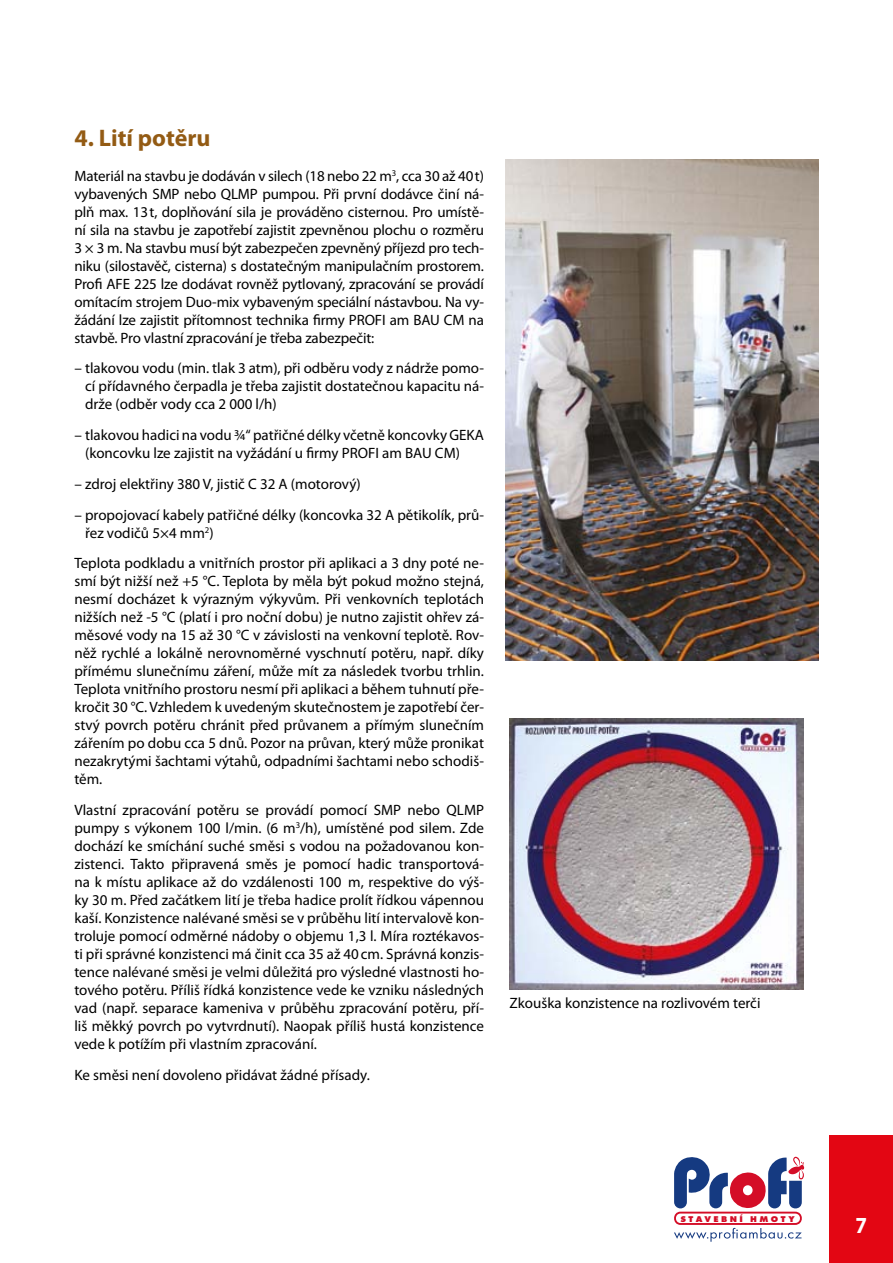
<style>
.page{position:relative;width:893px;height:1263px;background:#fff}
.page>*{position:absolute;margin:0;border:0;box-sizing:border-box;transform-origin:0 0}
._2_nadpis_odstavce{font:700 24px "Myriad Pro";color:#935b14}
.t1{font:700 23.1px "Myriad Pro";color:#fff;scale:.91 1}
._4_text{font:15px/18px "Myriad Pro";color:#000;text-align:justify}
.t2{font:800 8.7px "Futura TCE";letter-spacing:.265em;color:#d40d27;scale:1.06 1}
</style>
<div class="page">
<img style="left:506px;top:160px;width:313px;height:501px">
<img style="left:510px;top:719px;width:293px;height:270px">
<div style="left:829px;top:1135px;width:64px;height:128px;background:#e30613"></div>
<svg style="left:674px;top:1156px;width:130px;height:86px"></svg>
<p class="_2_nadpis_odstavce" style="left:74px;top:122px;width:138px">4. Lití potěru</p>
<p class="_4_text" style="left:74px;top:166px;width:411px">Materiál na stavbu je dodáván v silech (18 nebo 22 m<sup>3</sup>, cca 30 až 40t) vybavených SMP nebo QLMP pumpou. Při první dodávce činí ná&shy;plň max. 13t, doplňování sila je prováděno cisternou. Pro umístě&shy;ní sila na stavbu je zapotřebí zajistit zpevněnou plochu o rozměru 3 × 3 m. Na stavbu musí být zabezpečen zpevněný příjezd pro tech&shy;niku (silostavěč, cisterna) s dostatečným manipulačním prostorem.<br>Profi AFE 225 lze dodávat rovněž pytlovaný, zpracování se provádí omítacím strojem Duo-mix vybaveným speciální nástavbou. Na vy&shy;žádání lze zajistit přítomnost technika firmy PROFI am BAU CM na stavbě. Pro vlastní zpracování je třeba zabezpečit:</p>
<p class="_4_text" style="left:85px;top:359px;width:400px;text-indent:-11px">– tlakovou vodu (min. tlak 3 atm), při odběru vody z nádrže pomo&shy;cí přídavného čerpadla je třeba zajistit dostatečnou kapacitu ná&shy;drže (odběr vody cca 2 000 l/h)</p>
<p class="_4_text" style="left:85px;top:426px;width:400px;text-indent:-11px">– tlakovou hadici na vodu ¾“ patřičné délky včetně koncovky GEKA (koncovku lze zajistit na vyžádání u firmy PROFI am BAU CM)</p>
<p class="_4_text" style="left:74px;top:475px;width:288px">– zdroj elektřiny 380 V, jistič C 32 A (motorový)</p>
<p class="_4_text" style="left:85px;top:505px;width:400px;text-indent:-11px">– propojovací kabely patřičné délky (koncovka 32 A pětikolík, prů&shy;řez vodičů 5×4 mm<sup>2</sup>)</p>
<p class="_4_text" style="left:74px;top:554px;width:411px">Teplota podkladu a vnitřních prostor při aplikaci a 3 dny poté ne&shy;smí být nižší než +5 °C. Teplota by měla být pokud možno stejná, nesmí docházet k výrazným výkyvům. Při venkovních teplotách nižších než -5 °C (platí i pro noční dobu) je nutno zajistit ohřev zá&shy;měsové vody na 15 až 30 °C v závislosti na venkovní teplotě. Rov&shy;něž rychlé a lokálně nerovnoměrné vyschnutí potěru, např. díky přímému slunečnímu záření, může mít za následek tvorbu trhlin.<br>Teplota vnitřního prostoru nesmí při aplikaci a během tuhnutí pře&shy;kročit 30 °C. Vzhledem k uvedeným skutečnostem je zapotřebí čer&shy;stvý povrch potěru chránit před průvanem a přímým slunečním zářením po dobu cca 5 dnů. Pozor na průvan, který může pronikat nezakrytými šachtami výtahů, odpadními šachtami nebo schodiš&shy;těm.</p>
<p class="_4_text" style="left:74px;top:801px;width:411px">Vlastní zpracování potěru se provádí pomocí SMP nebo QLMP pumpy s výkonem 100 l/min. (6 m<sup>3</sup>/h), umístěné pod silem. Zde dochází ke smíchání suché směsi s vodou na požadovanou kon&shy;zistenci. Takto připravená směs je pomocí hadic transportová&shy;na k místu aplikace až do vzdálenosti 100 m, respektive do výš&shy;ky 30 m. Před začátkem lití je třeba hadice prolít řídkou vápennou kaší. Konzistence nalévané směsi se v průběhu lití intervalově kon&shy;troluje pomocí odměrné nádoby o objemu 1,3 l. Míra roztékavos&shy;ti při správné konzistenci má činit cca 35 až 40cm. Správná konzis&shy;tence nalévané směsi je velmi důležitá pro výsledné vlastnosti ho&shy;tového potěru. Příliš řídká konzistence vede ke vzniku následných vad (např. separace kameniva v průběhu zpracování potěru, pří&shy;liš měkký povrch po vytvrdnutí). Naopak příliš hustá konzistence vede k potížím při vlastním zpracování.</p>
<p class="_4_text" style="left:74px;top:1066px;width:297px">Ke směsi není dovoleno přidávat žádné přísady.</p>
<p class="_4_text" style="left:510px;top:994px;width:252px">Zkouška konzistence na rozlivovém terči</p>
<p class="t2" style="left:680px;top:1213px;width:109px">STAVEBNÍ HMOTY</p>
<p class="t1" style="left:855px;top:1210px;width:14px">7</p>
</div>
